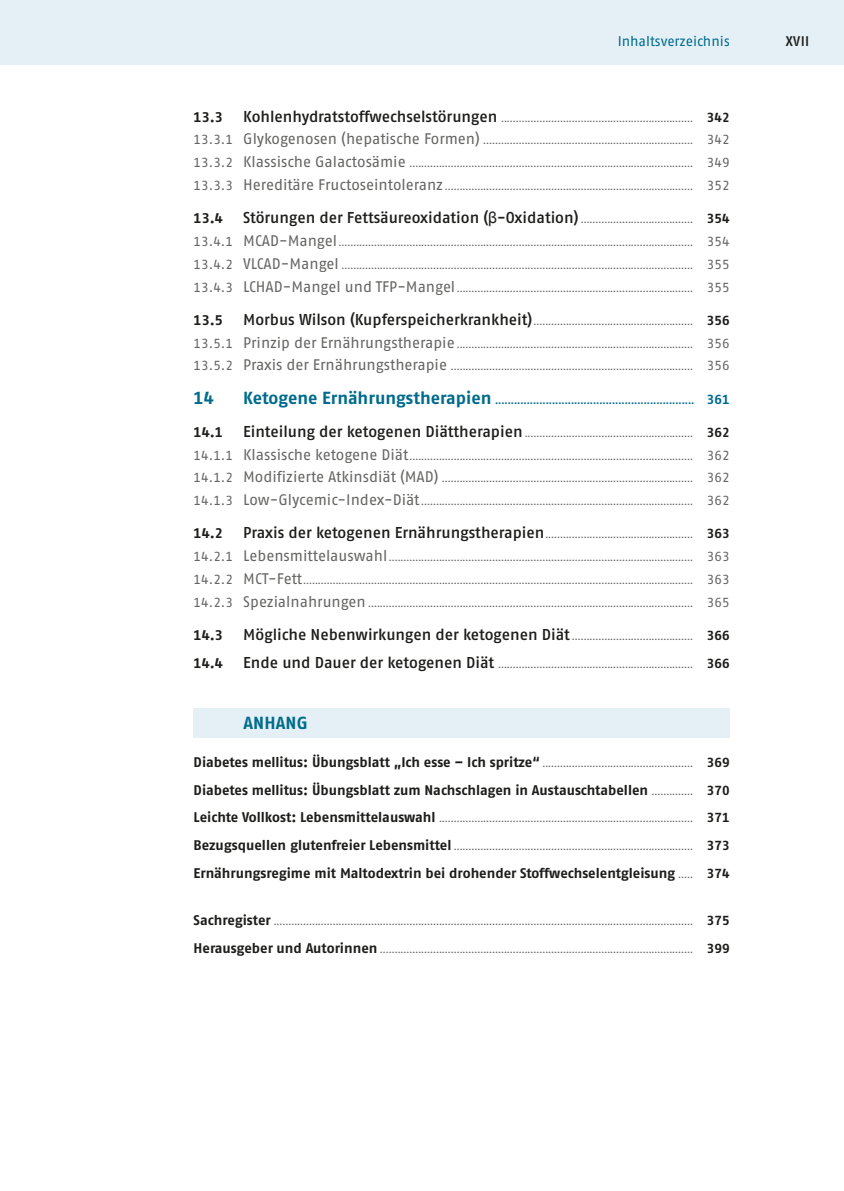
<style>
.page{position:relative;width:844px;height:1191px;background:#fff}
.page>*{position:absolute;margin:0;border:0;box-sizing:border-box;transform-origin:0 0}
.t1{font:700 17.5px "Fago Pro";letter-spacing:.01em;color:#006b8d}
.t2{font:600 15.75px "Fago Pro";letter-spacing:-.005em;color:#1d1d1b}
.t3{font:700 14px "Fago Pro";color:#1d1d1b}
.t4{font:14px "Fago Pro";color:#006b8d}
.t5{font:600 14px "Fago Pro";color:#1d1d1b}
.t6{font:13.12px "Fago Pro";color:#006b8d}
.t7{font:10.5px/22.8px "Fago Pro";color:#646463;text-align:justify}
.s1{font-weight:600;font-size:15.75px;color:#1d1d1b}
.s2{font-weight:700;font-size:13.12px;color:#1d1d1b}
.s3{font-size:13.12px}
.s4{font-size:15.4px}
.s5{font-family:"Arial Unicode MS";font-weight:400}
.s6{font-weight:400;font-size:10.5px;color:#646463}
.s7{font-weight:700;font-size:13.12px}
.s8{font-weight:700;font-size:17.5px}
.s9{font-weight:700}
.s10{font-weight:700;font-size:14px;color:#1d1d1b}
</style>
<div class="page">
<div style="left:0;top:0;width:729px;height:64px;background:#e4f0f5"></div>
<div style="left:729px;top:0;width:114px;height:64px;background:#e4f0f5"></div>
<div style="left:193px;top:708px;width:536px;height:29px;background:#e4f0f5"></div>
<h3 class="t4" style="left:617px;top:32px;width:113px">Inhaltsverzeichnis</h3>
<h3 class="t5" style="left:785px;top:32px;width:25px">XVII</h3>
<p class="t7" style="left:193px;top:107px;width:537px;text-indent:50px"><span class="s1">Kohlenhydratstoffwechselstörungen</span> ................................................................. <span class="s2">342<br></span><span class="s3">13.3.1</span> <span class="s4">Glykogenosen (hepatische Formen)</span> ....................................................................... <span class="s3">342<br>13.3.2</span> <span class="s4">Klassische Galactosämie</span> ................................................................................................ <span class="s3">349<br>13.3.3</span> <span class="s4">Hereditäre Fructoseintoleranz</span> .................................................................................... <span class="s3">352</span></p>
<h3 class="t3" style="left:193px;top:210px;width:31px">13.4</h3>
<h2 class="t2" style="left:243px;top:208px;width:488px">Störungen der Fettsäureoxidation (<span class="s5">β</span>-Oxidation) <span class="s6">......................................</span> <span class="s7">354</span></h2>
<p class="t7" style="left:193px;top:231px;width:537px"><span class="s3">13.4.1</span> <span class="s4">MCAD-Mangel</span> ........................................................................................................................ <span class="s3">354<br>13.4.2</span> <span class="s4">VLCAD-Mangel</span> ....................................................................................................................... <span class="s3">355<br>13.4.3</span> <span class="s4">LCHAD-Mangel und TFP-Mangel</span> ................................................................................ <span class="s3">355</span></p>
<h3 class="t3" style="left:193px;top:311px;width:31px">13.5</h3>
<h3 class="t3" style="left:193px;top:108px;width:31px">13.3</h3>
<p class="t7" style="left:193px;top:310px;width:537px;text-indent:50px"><span class="s1">Morbus Wilson (Kupferspeicherkrankheit)</span>...................................................... <span class="s2">356<br></span><span class="s3">13.5.1</span> <span class="s4">Prinzip der Ernährungstherapie</span> ................................................................................ <span class="s3">356<br>13.5.2</span> <span class="s4">Praxis der Ernährungstherapie</span> .................................................................................. <span class="s3">356</span></p>
<h1 class="t1" style="left:193px;top:387px;width:22px">14</h1>
<p class="t6" style="left:243px;top:391px;width:488px"><span class="s8">Ketogene Ernährungstherapien</span> ............................................................... <span class="s9">361</span></p>
<h3 class="t3" style="left:193px;top:423px;width:31px">14.1</h3>
<p class="t7" style="left:193px;top:422px;width:537px;text-indent:50px"><span class="s1">Einteilung der ketogenen Diättherapien</span> ......................................................... <span class="s2">362<br></span><span class="s3">14.1.1</span> <span class="s4">Klassische ketogene Diät</span>................................................................................................ <span class="s3">362<br>14.1.2</span> <span class="s4">Modifizierte Atkinsdiät (MAD)</span> ..................................................................................... <span class="s3">362<br>14.1.3</span> <span class="s4">Low-Glycemic-Index-Diät</span> ............................................................................................ <span class="s3">362</span></p>
<h3 class="t3" style="left:193px;top:525px;width:31px">14.2</h3>
<p class="t7" style="left:193px;top:523px;width:537px;text-indent:50px"><span class="s1">Praxis der ketogenen Ernährungstherapien</span>.................................................. <span class="s2">363<br></span><span class="s3">14.2.1</span> <span class="s4">Lebensmittelauswahl</span> ....................................................................................................... <span class="s3">363<br>14.2.2</span> <span class="s4">MCT-Fett</span>.................................................................................................................................... <span class="s3">363<br>14.2.3</span> <span class="s4">Spezialnahrungen</span> .............................................................................................................. <span class="s3">365</span></p>
<h3 class="t3" style="left:193px;top:626px;width:31px">14.3</h3>
<p class="t7" style="left:243px;top:625px;width:488px"><span class="s1">Mögliche Nebenwirkungen der ketogenen Diät</span> ......................................... <span class="s2">366</span></p>
<h3 class="t3" style="left:193px;top:654px;width:31px">14.4</h3>
<p class="t7" style="left:243px;top:653px;width:488px"><span class="s1">Ende und Dauer der ketogenen Diät</span> .................................................................. <span class="s2">366</span></p>
<h1 class="t1" style="left:243px;top:712px;width:66px">ANHANG</h1>
<p class="t7" style="left:193px;top:751px;width:537px"><span class="s10">Diabetes mellitus: Übungsblatt „Ich esse – Ich spritze“</span> ................................................... <span class="s2">369</span></p>
<h3 class="t3" style="left:193px;top:781px;width:537px">Diabetes mellitus: Übungsblatt zum Nachschlagen in Austauschtabellen <span class="s6">..............</span> <span class="s3">370</span></h3>
<p class="t7" style="left:193px;top:807px;width:537px"><span class="s10">Leichte Vollkost: Lebensmittelauswahl</span> ...................................................................................... <span class="s2">371</span></p>
<p class="t7" style="left:193px;top:835px;width:537px"><span class="s10">Bezugsquellen glutenfreier Lebensmittel</span> ................................................................................. <span class="s2">373</span></p>
<h3 class="t3" style="left:193px;top:864px;width:537px">Ernährungsregime mit Maltodextrin bei drohender Stoffwechselentgleisung <span class="s6">.....</span> <span class="s3">374</span></h3>
<p class="t7" style="left:193px;top:910px;width:537px"><span class="s10">Sachregister</span> .............................................................................................................................................. <span class="s2">375</span></p>
<p class="t7" style="left:193px;top:938px;width:537px"><span class="s10">Herausgeber und Autorinnen</span> .......................................................................................................... <span class="s2">399</span></p>
</div>
